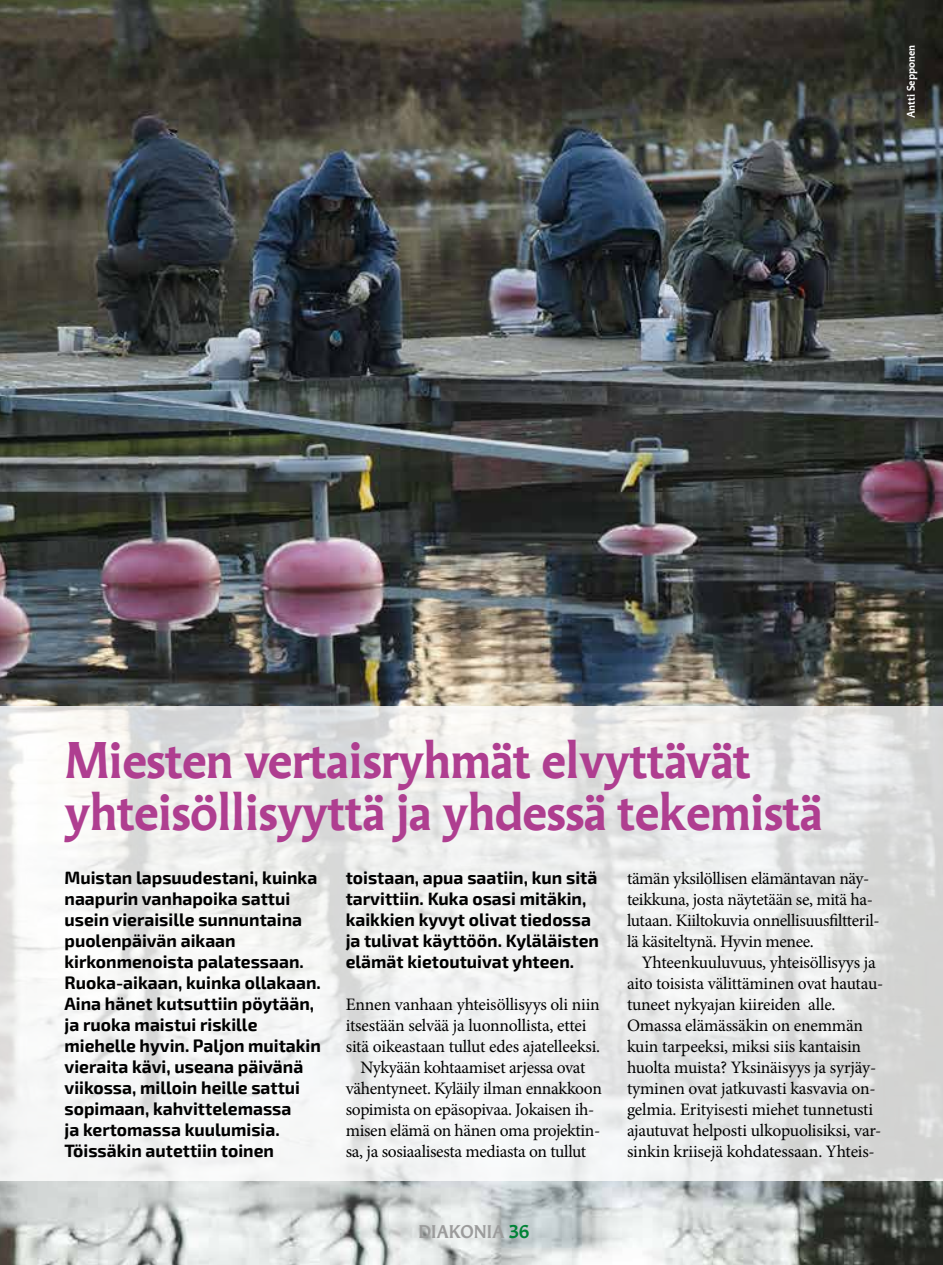
<style>
.page{position:relative;width:943px;height:1265px;background:#fff}
.page>*{position:absolute;margin:0;border:0;box-sizing:border-box;transform-origin:0 0}
.t1{font:700 49px/52.5px "Martti Display";letter-spacing:-.02em;color:#af3e90}
.t2{font:17.5px/21px "Minion Pro";letter-spacing:-.015em;color:#000}
.t3{font:700 17.5px/21px "Exo 2";color:#000}
.t4{font:700 17.5px "Martti Display";color:#9c9c9c}
.t5{font:700 10.5px "Martti";color:#fff}
.s1{color:#008337}
</style>
<div class="page">
<img style="left:0;top:0;width:943px;height:1265px">
<svg style="left:0;top:707px;width:943px;height:474px;fill:#eff0f0"></svg>
<p class="t5" style="left:904px;top:118px;width:75px;rotate:-90deg">Antti Sepponen</p>
<h1 class="t1" style="left:64px;top:734px;width:760px">Miesten vertaisryhmät elvyttävät yhteisöllisyyttä ja yhdessä tekemistä</h1>
<p class="t3" style="left:64px;top:867px;width:258px">Muistan lapsuudestani, kuinka naapurin vanhapoika sattui usein vieraisille sunnuntaina puolenpäivän aikaan kirkonmenoista palatessaan.<br>Ruoka-aikaan, kuinka ollakaan.<br>Aina hänet kutsuttiin pöytään, ja ruoka maistui riskille miehelle hyvin. Paljon muitakin vieraita kävi, useana päivänä viikossa, milloin heille sattui sopimaan, kahvittelemassa<br>ja kertomassa kuulumisia.<br>Töissäkin autettiin toinen</p>
<p class="t3" style="left:346px;top:867px;width:255px">toistaan, apua saatiin, kun sitä tarvittiin. Kuka osasi mitäkin, kaikkien kyvyt olivat tiedossa ja tulivat käyttöön. Kyläläisten elämät kietoutuivat yhteen.</p>
<p class="t2" style="left:627px;top:867px;width:254px">tämän yksilöllisen elämäntavan näy&shy;teikkuna, josta näytetään se, mitä ha&shy;lutaan. Kiiltokuvia onnellisuusfiltteril&shy;lä käsiteltynä. Hyvin menee.</p>
<p class="t2" style="left:627px;top:951px;width:258px;text-indent:15px">Yhteenkuuluvuus, yhteisöllisyys ja aito toisista välittäminen ovat hautau&shy;tuneet nykyajan kiireiden alle.<br>Omassa elämässäkin on enemmän kuin tarpeeksi, miksi siis kantaisin huolta muista? Yksinäisyys ja syrjäy&shy;tyminen ovat jatkuvasti kasvavia on&shy;gelmia. Erityisesti miehet tunnetusti ajautuvat helposti ulkopuolisiksi, var&shy;sinkin kriisejä kohdatessaan. Yhteis-</p>
<p class="t2" style="left:346px;top:993px;width:255px">Ennen vanhaan yhteisöllisyys oli niin</p>
<p class="t2" style="left:346px;top:1014px;width:242px">itsestään selvää ja luonnollista, ettei</p>
<p class="t2" style="left:346px;top:1035px;width:256px">sitä oikeastaan tullut edes ajatelleeksi.</p>
<p class="t2" style="left:360px;top:1056px;width:226px">Nykyään kohtaamiset arjessa ovat</p>
<p class="t2" style="left:346px;top:1077px;width:258px">vähentyneet. Kyläily ilman ennakkoon</p>
<p class="t2" style="left:346px;top:1098px;width:250px">sopimista on epäsopivaa. Jokaisen ih-</p>
<p class="t2" style="left:346px;top:1119px;width:256px">misen elämä on hänen oma projektin-</p>
<p class="t2" style="left:346px;top:1140px;width:242px">sa, ja sosiaalisesta mediasta on tullut</p>
<p class="t4" style="left:418px;top:1221px;width:113px">DIAKONIA <span class="s1">36</span></p>
</div>
